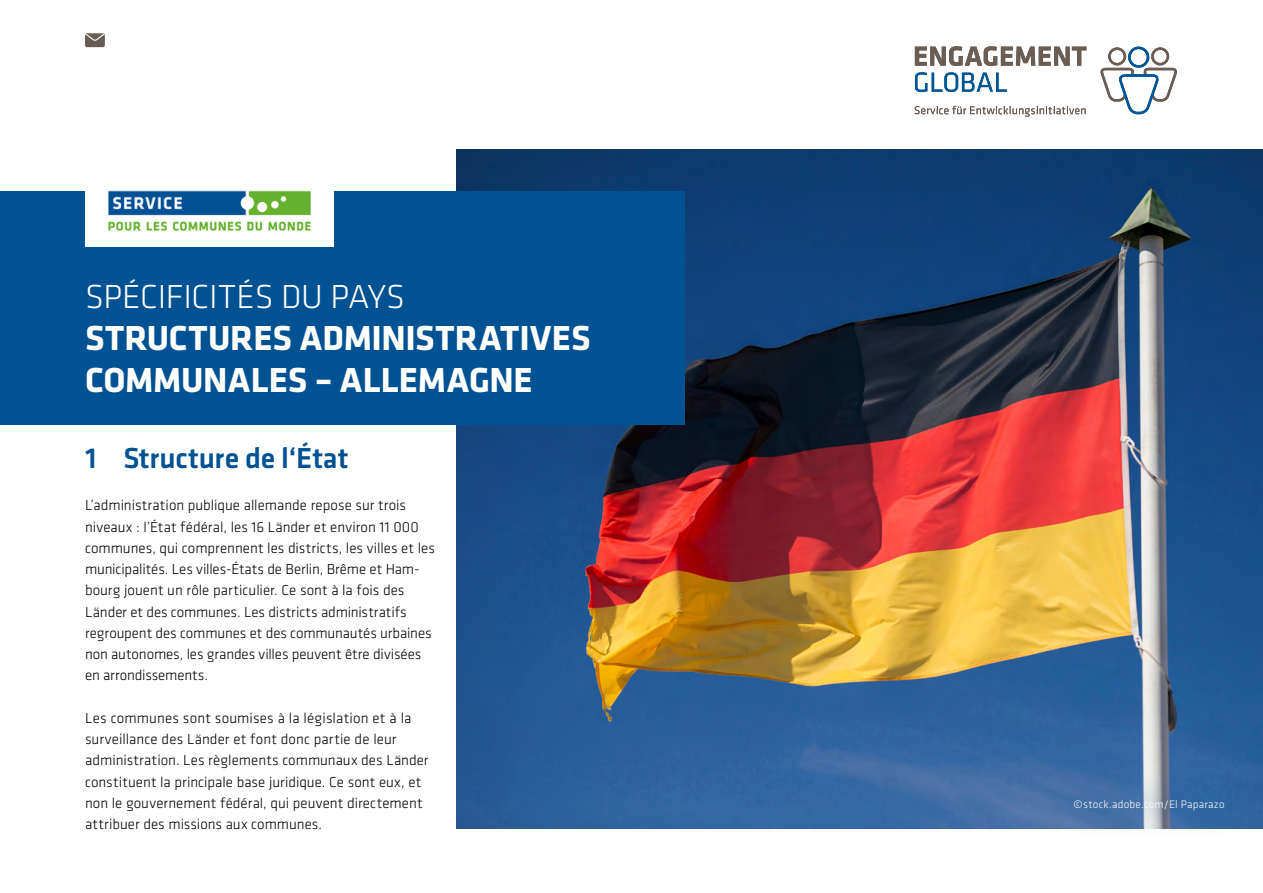
<style>
.page{position:relative;width:1263px;height:893px;background:#fff}
.page>*{position:absolute;margin:0;border:0;box-sizing:border-box;transform-origin:0 0}
.t1{font:700 36px/42px "Klavika";color:#fff}
.t2{font:300 34.5px "Klavika";letter-spacing:-.005em;color:#fff}
.t3{font:500 30px "Klavika";letter-spacing:-.005em;color:#005293}
.t4{font:300 15px/21.3px "Klavika";color:#000}
.t5{font:300 11.25px "Klavika";letter-spacing:.02em;color:#fff}
</style>
<div class="page">
<img style="left:456px;top:149px;width:807px;height:679px">
<div style="left:1046px;top:770px;width:207px;height:69px;background:#005293;opacity:.6"></div>
<div style="left:0;top:191px;width:685px;height:234px;background:#005293"></div>
<svg style="left:1100px;top:47px;width:77px;height:67px"></svg>
<svg style="left:915px;top:46px;width:171px;height:20px"></svg>
<svg style="left:915px;top:72px;width:92px;height:20px"></svg>
<svg style="left:915px;top:106px;width:170px;height:11px"></svg>
<img style="left:85px;top:190px;width:249px;height:57px">
<div style="left:85px;top:33px;width:20px;height:14px;background:#675c53;border-radius:2px"></div>
<svg style="left:85px;top:33px;width:20px;height:9px"></svg>
<h2 class="t2" style="left:85px;top:278px;width:321px">SPÉCIFICITÉS DU PAYS</h2>
<h1 class="t1" style="left:85px;top:318px;width:507px">STRUCTURES ADMINISTRATIVES<br>COMMUNALES – ALLEMAGNE</h1>
<h3 class="t3" style="left:85px;top:441px;width:265px">1 Structure de l‘État</h3>
<p class="t4" style="left:85px;top:495px;width:351px">L’administration publique allemande repose sur trois niveaux : l’État fédéral, les 16 Länder et environ 11 000 communes, qui comprennent les districts, les villes et les municipalités. Les villes-États de Berlin, Brême et Ham&shy;bourg jouent un rôle particulier. Ce sont à la fois des Länder et des communes. Les districts administratifs regroupent des communes et des communautés urbaines non autonomes, les grandes villes peuvent être divisées en arrondissements.</p>
<p class="t4" style="left:85px;top:707px;width:345px">Les communes sont soumises à la législation et à la surveillance des Länder et font donc partie de leur administration. Les règlements communaux des Länder constituent la principale base juridique. Ce sont eux, et non le gouvernement fédéral, qui peuvent directement attribuer des missions aux communes.</p>
<p class="t5" style="left:1073px;top:798px;width:153px">©stock.adobe.com/El Paparazo</p>
</div>
